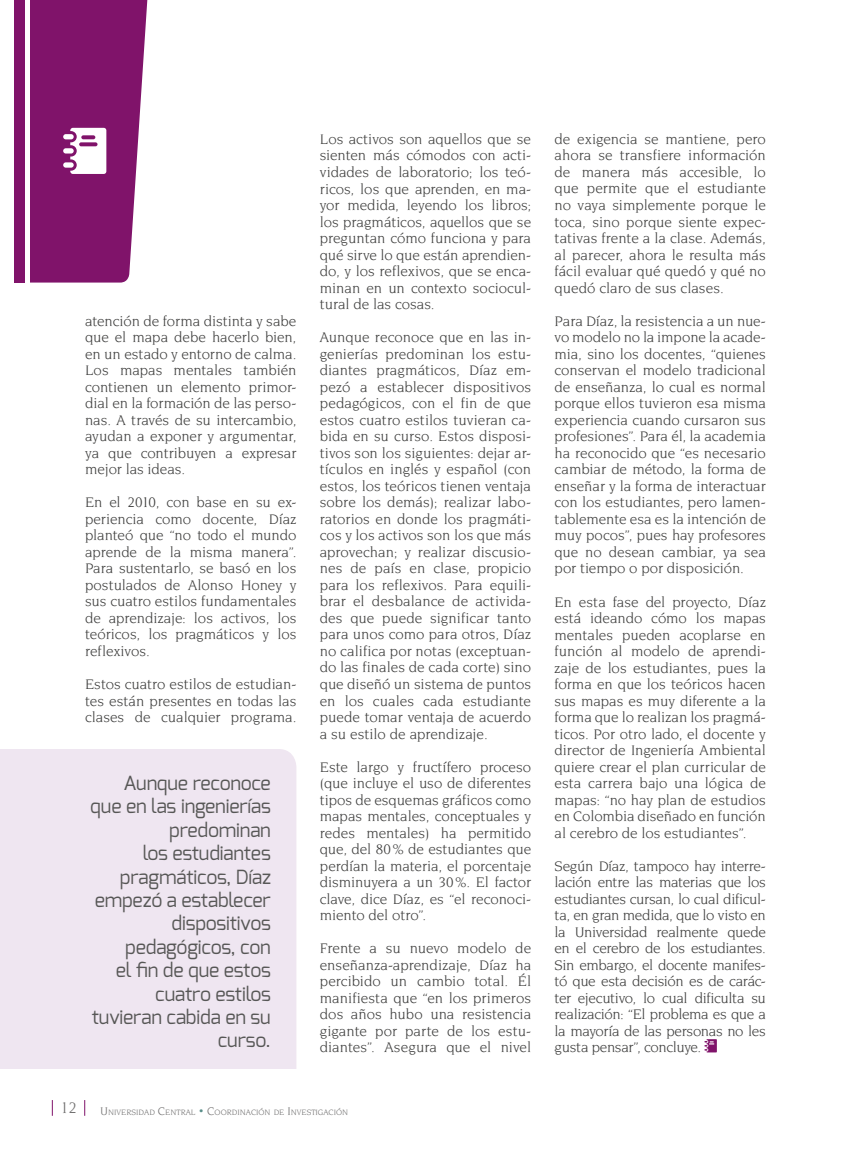
<style>
.page{position:relative;width:851px;height:1149px;background:#fff}
.page>*{position:absolute;margin:0;border:0;box-sizing:border-box;transform-origin:0 0}
.t1{font:19.5px/23.4px "Exo";letter-spacing:-.01em;color:#575756;text-align:right}
.t2{font:16.5px "Novarese Std";color:#706f6f}
.t3{font:15px/16.5px "Novarese Std";letter-spacing:-.005em;color:#3c3c3b;text-align:justify}
.t4{font:8.4px "Novarese Std";color:#706f6f}
.s1{font-size:12px}
.s2{font-family:"Quicksand";font-size:12px;color:#598e8a}
</style>
<div class="page">
<svg style="left:84px;top:1100px;width:1px;height:15px"></svg>
<svg style="left:52px;top:1100px;width:1px;height:15px"></svg>
<svg style="left:31px;top:0;width:117px;height:282px;background:#8b2877"></svg>
<svg style="left:14px;top:0;width:17px;height:283px"></svg>
<div style="left:0;top:0;width:25px;height:282px;background:#80136a"></div>
<div style="left:0;top:0;width:13px;height:284px;background:#fff"></div>
<svg style="left:70px;top:128px;width:36px;height:46px"></svg>
<div style="left:63px;top:134px;width:11px;height:5px;background:#fff;border-radius:3px"></div>
<div style="left:63px;top:148px;width:11px;height:5px;background:#fff;border-radius:3px"></div>
<div style="left:63px;top:162px;width:11px;height:6px;background:#fff;border-radius:3px"></div>
<div style="left:0;top:749px;width:296px;height:319px;background:#efe6f1"></div>
<svg style="left:704px;top:1039px;width:12px;height:13px"></svg>
<p class="t3" style="left:85px;top:312px;width:213px">atención de forma distinta y sabe que el mapa debe hacerlo bien, en un estado y entorno de calma.<br>Los mapas mentales también contienen un elemento primor&shy;dial en la formación de las perso&shy;nas. A través de su intercambio, ayudan a exponer y argumentar, ya que contribuyen a expresar mejor las ideas.</p>
<p class="t3" style="left:85px;top:494px;width:213px">En el 2010, con base en su ex&shy;periencia como docente, Díaz planteó que “no todo el mundo aprende de la misma manera”.<br>Para sustentarlo, se basó en los postulados de Alonso Honey y sus cuatro estilos fundamentales de aprendizaje: los activos, los teóricos, los pragmáticos y los reflexivos.</p>
<p class="t3" style="left:85px;top:675px;width:213px">Estos cuatro estilos de estudian&shy;tes están presentes en todas las clases de cualquier programa.</p>
<h1 class="t1" style="left:90px;top:770px;width:182px">Aunque reconoce que en las ingenierías predominan<br>los estudiantes pragmáticos, Díaz empezó a establecer dispositivos pedagógicos, con<br>el fin de que estos cuatro estilos tuvieran cabida en su curso.</h1>
<p class="t3" style="left:320px;top:131px;width:213px">Los activos son aquellos que se sienten más cómodos con acti&shy;vidades de laboratorio; los teó&shy;ricos, los que aprenden, en ma&shy;yor medida, leyendo los libros; los pragmáticos, aquellos que se preguntan cómo funciona y para qué sirve lo que están aprendien&shy;do, y los reflexivos, que se enca&shy;minan en un contexto sociocul&shy;tural de las cosas.</p>
<p class="t3" style="left:320px;top:329px;width:213px">Aunque reconoce que en las in&shy;genierías predominan los estu&shy;diantes pragmáticos, Díaz em&shy;pezó a establecer dispositivos pedagógicos, con el fin de que estos cuatro estilos tuvieran ca&shy;bida en su curso. Estos disposi&shy;tivos son los siguientes: dejar ar&shy;tículos en inglés y español (con estos, los teóricos tienen ventaja sobre los demás); realizar labo&shy;ratorios en donde los pragmáti&shy;cos y los activos son los que más aprovechan; y realizar discusio&shy;nes de país en clase, propicio para los reflexivos. Para equili&shy;brar el desbalance de activida&shy;des que puede significar tanto para unos como para otros, Díaz no califica por notas (exceptuan&shy;do las finales de cada corte) sino que diseñó un sistema de puntos en los cuales cada estudiante puede tomar ventaja de acuerdo a su estilo de aprendizaje.</p>
<p class="t3" style="left:320px;top:758px;width:213px">Este largo y fructífero proceso (que incluye el uso de diferentes tipos de esquemas gráficos como mapas mentales, conceptuales y redes mentales) ha permitido que, del 80% de estudiantes que perdían la materia, el porcentaje disminuyera a un 30%. El factor clave, dice Díaz, es “el reconoci&shy;miento del otro”.</p>
<p class="t3" style="left:320px;top:939px;width:213px">Frente a su nuevo modelo de enseñanza‑aprendizaje, Díaz ha percibido un cambio total. Él manifiesta que “en los primeros dos años hubo una resistencia gigante por parte de los estu&shy;diantes”. Asegura que el nivel</p>
<p class="t2" style="left:60px;top:1098px;width:18px">12</p>
<p class="t4" style="left:100px;top:1107px;width:249px"><span class="s1">U</span>NIVERSIDAD <span class="s1">C</span>ENTRAL <span class="s2">•</span> <span class="s1">C</span>OORDINACIÓN DE <span class="s1">I</span> NVESTIGACIÓN</p>
<p class="t3" style="left:554px;top:131px;width:213px">de exigencia se mantiene, pero ahora se transfiere información de manera más accesible, lo que permite que el estudiante no vaya simplemente porque le toca, sino porque siente expec&shy;tativas frente a la clase. Además, al parecer, ahora le resulta más fácil evaluar qué quedó y qué no quedó claro de sus clases.</p>
<p class="t3" style="left:554px;top:312px;width:213px">Para Díaz, la resistencia a un nue&shy;vo modelo no la impone la acade&shy;mia, sino los docentes, “quienes conservan el modelo tradicional de enseñanza, lo cual es normal porque ellos tuvieron esa misma experiencia cuando cursaron sus profesiones”. Para él, la academia ha reconocido que “es necesario cambiar de método, la forma de enseñar y la forma de interactuar con los estudiantes, pero lamen&shy;tablemente esa es la intención de muy pocos”, pues hay profesores que no desean cambiar, ya sea por tiempo o por disposición.</p>
<p class="t3" style="left:554px;top:593px;width:213px">En esta fase del proyecto, Díaz está ideando cómo los mapas mentales pueden acoplarse en función al modelo de aprendi&shy;zaje de los estudiantes, pues la forma en que los teóricos hacen sus mapas es muy diferente a la forma que lo realizan los pragmá&shy;ticos. Por otro lado, el docente y director de Ingeniería Ambiental quiere crear el plan curricular de esta carrera bajo una lógica de mapas: “no hay plan de estudios en Colombia diseñado en función al cerebro de los estudiantes”.</p>
<p class="t3" style="left:554px;top:857px;width:213px">Según Díaz, tampoco hay interre&shy;lación entre las materias que los estudiantes cursan, lo cual dificul&shy;ta, en gran medida, que lo visto en la Universidad realmente quede en el cerebro de los estudiantes.<br>Sin embargo, el docente manifes&shy;tó que esta decisión es de carác&shy;ter ejecutivo, lo cual dificulta su realización: “El problema es que a la mayoría de las personas no les gusta pensar”, concluye.</p>
</div>
